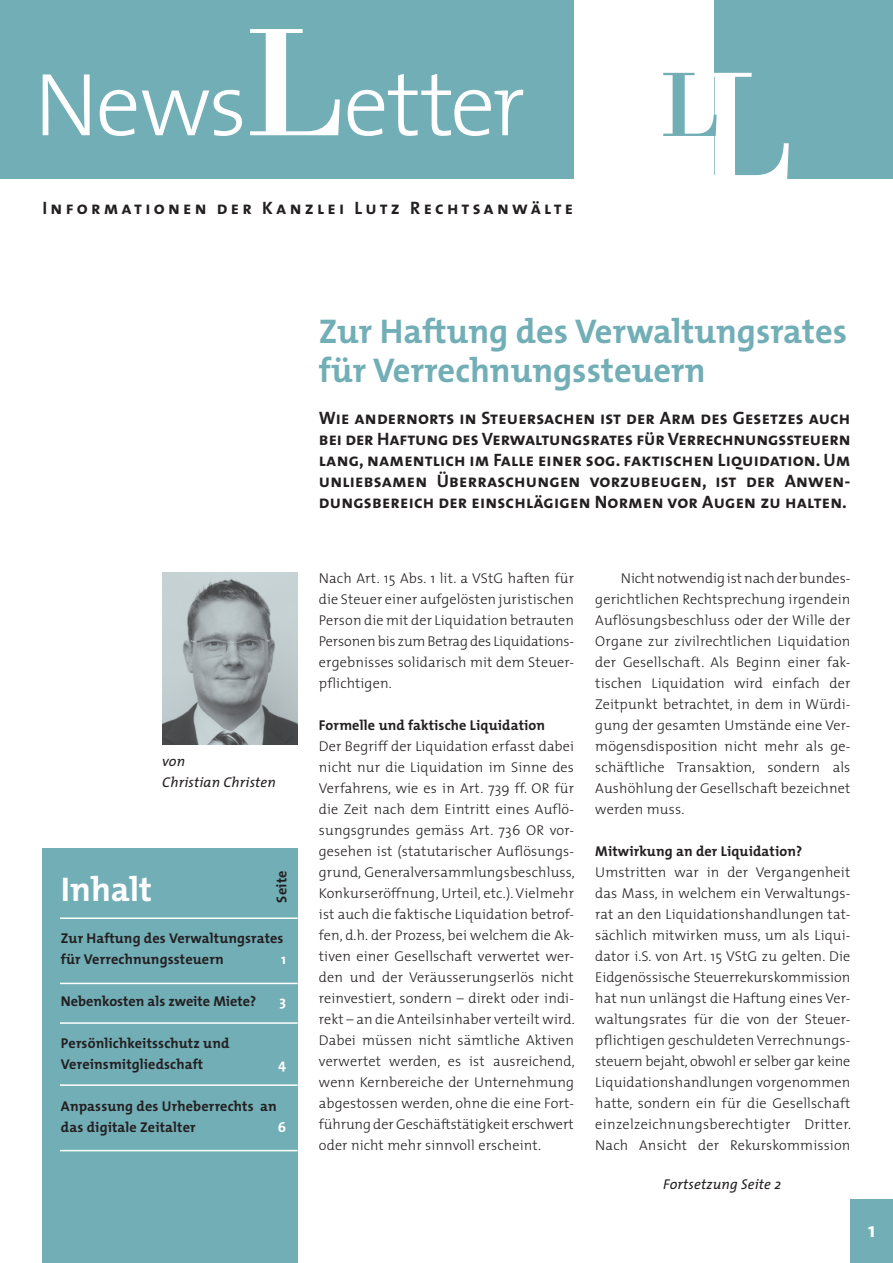
<style>
.page{position:relative;width:893px;height:1263px;background:#fff}
.page>*{position:absolute;margin:0;border:0;box-sizing:border-box;transform-origin:0 0}
.t1{font:159px "Bodoni";color:#fff}
.t2{font:94.5px "Bodoni";color:#72aeb6}
.t3{font:300 90px "The Mix";letter-spacing:-.03em;color:#fff}
.titel{font:700 34.5px/39px "The Mix";color:#72aeb6}
.titel-2{font:700 34.5px "The Mix";color:#fff}
.titel-3{font:700 21px "The Mix";color:#fff}
.lead{font:18px/21px "The Mix Bold Caps";letter-spacing:.015em;color:#231f20;text-align:justify}
.lead-2{font:18px "The Mix Bold Caps";letter-spacing:.18em;color:#231f20}
.lauf{font:300 14.25px/21px "The Mix";letter-spacing:.01em;color:#231f20;text-align:justify}
.lauf_einzug{font:300 14.25px/21px "The Mix";letter-spacing:.01em;color:#231f20;text-align:justify}
.lauf_titel{font:700 14.25px/21px "The Mix";letter-spacing:.01em;color:#231f20}
.lauf-2{font:italic 14.25px "The Mix";letter-spacing:.01em;color:#231f20}
.lauf_titel-2{font:700 14.25px "The Mix";color:#fff}
.s1{font-family:"Bodoni";font-weight:400;font-size:159px}
</style>
<div class="page">
<div style="left:850px;top:1199px;width:43px;height:64px;background:#72aeb6"></div>
<div style="left:0;top:0;width:574px;height:179px;background:#72aeb6"></div>
<div style="left:714px;top:0;width:179px;height:179px;background:#72aeb6"></div>
<div style="left:43px;top:849px;width:255px;height:414px;background:#72aeb6"></div>
<hr style="left:60px;top:1022px;width:238px;height:2px;background:#fff">
<hr style="left:60px;top:917px;width:238px;height:2px;background:#fff">
<hr style="left:60px;top:983px;width:238px;height:1px;background:#fff">
<hr style="left:60px;top:1150px;width:238px;height:1px;background:#fff">
<hr style="left:60px;top:1084px;width:238px;height:2px;background:#fff">
<img style="left:162px;top:573px;width:136px;height:171px">
<p class="t3" style="left:34px;top:30px;width:493px">News<span class="s1">L</span>etter</p>
<p class="lead-2" style="left:43px;top:193px;width:532px">Informationen der Kanzlei Lutz Rechtsanwälte</p>
<p class="t2" style="left:661px;top:47px;width:59px">L</p>
<p class="t1" style="left:695px;top:30px;width:99px">L</p>
<p class="lauf-2" style="left:162px;top:749px;width:24px">von</p>
<p class="lauf-2" style="left:162px;top:770px;width:115px">Christian Christen</p>
<p class="lauf_titel" style="left:271px;top:902px;width:33px;rotate:-90deg">Seite</p>
<p class="titel-2" style="left:61px;top:860px;width:93px">Inhalt</p>
<p class="lauf_titel" style="left:61px;top:927px;width:224px">Zur Haftung des Verwaltungsrates für Verrechnungssteuern</p>
<p class="lauf_titel-2" style="left:281px;top:947px;width:6px">1</p>
<p class="lauf_titel" style="left:61px;top:990px;width:197px">Nebenkosten als zweite Miete?</p>
<p class="lauf_titel-2" style="left:279px;top:989px;width:8px">3</p>
<p class="lauf_titel" style="left:61px;top:1032px;width:170px">Persönlichkeitsschutz und<br>Vereinsmitgliedschaft</p>
<p class="lauf_titel-2" style="left:278px;top:1052px;width:9px">4</p>
<p class="lauf_titel" style="left:61px;top:1095px;width:217px">Anpassung des Urheberrechts an das digitale Zeitalter</p>
<p class="lauf_titel-2" style="left:278px;top:1115px;width:10px">6</p>
<p class="titel" style="left:319px;top:311px;width:530px">Zur Haftung des Verwaltungsrates für Verrechnungssteuern</p>
<p class="lead" style="left:319px;top:407px;width:533px">Wie andernorts in Steuersachen ist der Arm des Gesetzes auch bei der Haftung des Verwaltungsrates für Verrechnungssteuern lang, namentlich im Falle einer sog. faktischen Liquidation. Um unliebsamen Überraschungen vorzubeugen, ist der Anwen&shy;dungsbereich der einschlägigen Normen vor Augen zu halten.</p>
<p class="lauf" style="left:319px;top:567px;width:257px">Nach Art. 15 Abs. 1 lit. a VStG haften für die Steuer einer aufgelösten juristischen Person die mit der Liquidation betrauten Personen bis zum Betrag des Liquidations&shy;ergebnisses solidarisch mit dem Steuer&shy;pflichtigen.</p>
<p class="lauf_titel" style="left:319px;top:714px;width:228px">Formelle und faktische Liquidation</p>
<p class="lauf" style="left:319px;top:735px;width:257px">Der Begriff der Liquidation erfasst dabei nicht nur die Liquidation im Sinne des Verfahrens, wie es in Art. 739 ff. OR für die Zeit nach dem Eintritt eines Auflö&shy;sungsgrundes gemäss Art. 736 OR vor&shy;gesehen ist (statutarischer Auflösungs&shy;grund, Generalversammlungsbeschluss, Konkurseröffnung, Urteil, etc.). Vielmehr ist auch die faktische Liquidation betrof&shy;fen, d.h. der Prozess, bei welchem die Ak&shy;tiven einer Gesellschaft verwertet wer&shy;den und der Veräusserungserlös nicht reinvestiert, sondern – direkt oder indi&shy;rekt – an die Anteilsinhaber verteilt wird.<br>Dabei müssen nicht sämtliche Aktiven verwertet werden, es ist ausreichend, wenn Kernbereiche der Unternehmung abgestossen werden, ohne die eine Fort&shy;führung der Geschäftstätigkeit erschwert oder nicht mehr sinnvoll erscheint.</p>
<p class="lauf_einzug" style="left:595px;top:567px;width:257px;text-indent:26px">Nicht notwendig ist nach der bundes&shy;gerichtlichen Rechtsprechung irgendein Auflösungsbeschluss oder der Wille der Organe zur zivilrechtlichen Liquidation der Gesellschaft. Als Beginn einer fak&shy;tischen Liquidation wird einfach der Zeitpunkt betrachtet, in dem in Würdi&shy;gung der gesamten Umstände eine Ver&shy;mögensdisposition nicht mehr als ge&shy;schäftliche Transaktion, sondern als Aushöhlung der Gesellschaft bezeichnet werden muss.</p>
<p class="lauf_titel" style="left:595px;top:840px;width:209px">Mitwirkung an der Liquidation?</p>
<p class="lauf" style="left:595px;top:861px;width:257px">Umstritten war in der Vergangenheit das Mass, in welchem ein Verwaltungs&shy;rat an den Liquidationshandlungen tat&shy;sächlich mitwirken muss, um als Liqui&shy;dator i.S. von Art. 15 VStG zu gelten. Die Eidgenössische Steuerrekurskommission hat nun unlängst die Haftung eines Ver&shy;waltungsrates für die von der Steuer&shy;pflichtigen geschuldeten Verrechnungs&shy;steuern bejaht, obwohl er selber gar keine Liquidationshandlungen vorgenommen hatte, sondern ein für die Gesellschaft einzelzeichnungsberechtigter Dritter.<br>Nach Ansicht der Rekurskommission</p>
<p class="lauf-2" style="left:663px;top:1173px;width:119px">Fortsetzung Seite 2</p>
<p class="titel-3" style="left:868px;top:1213px;width:9px">1</p>
</div>
